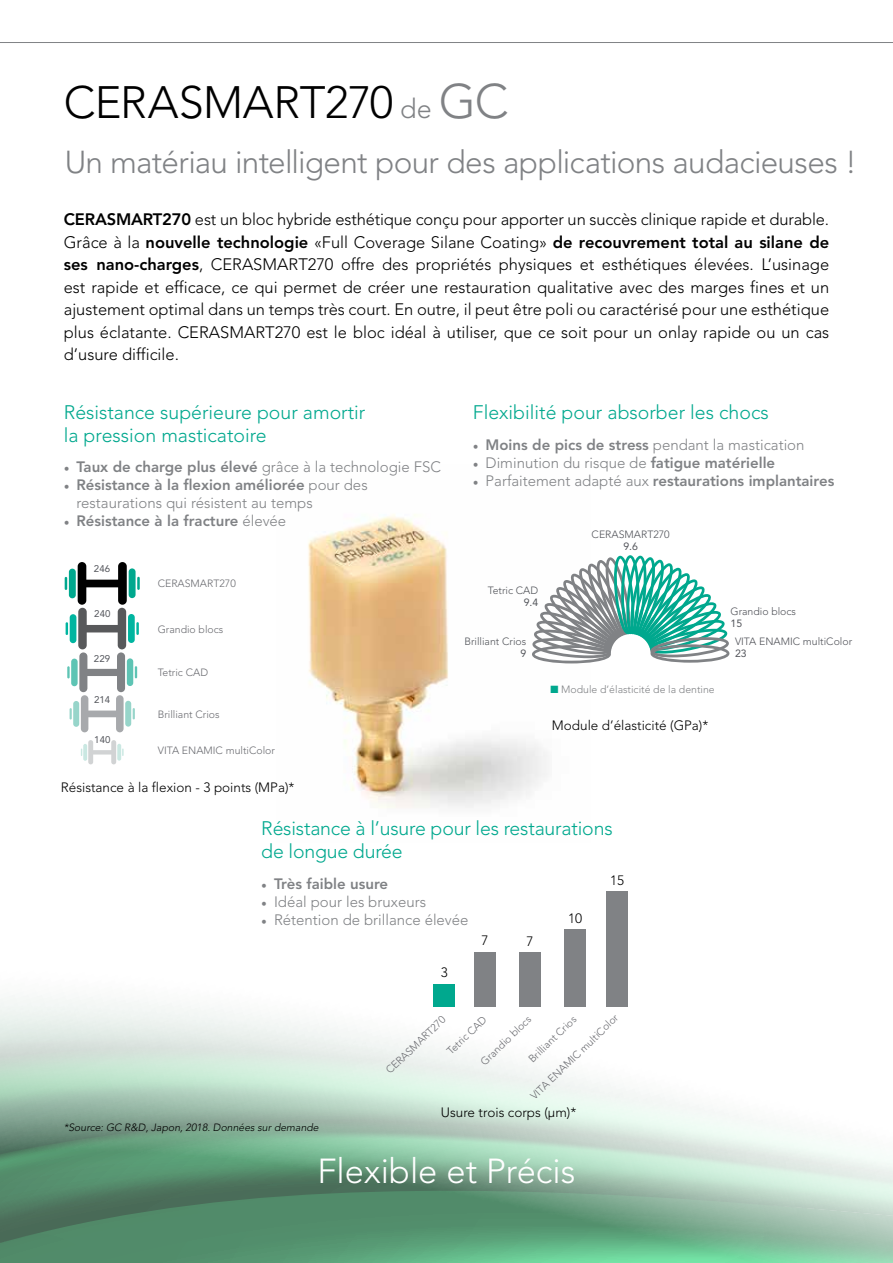
<style>
.page{position:relative;width:893px;height:1263px;background:#fff}
.page>*{position:absolute;margin:0;border:0;box-sizing:border-box;transform-origin:0 0}
.t1{font:300 45px "Avenir LT Std";letter-spacing:-.01em;color:#000}
.t2{font:300 34.5px "Avenir LT Std";color:#fff}
.t3{font:300 31.5px "Avenir LT Std";letter-spacing:-.02em;color:#808285}
.t4{font:300 19.5px/22.5px "Avenir LT Std";color:#00a88e}
.t5{font:300 16.5px/22.5px "Avenir LT Std";color:#000;text-align:justify}
.t6{font:300 15px/18px "Avenir LT Std";color:#808285}
.t7{font:800 15px "Avenir LT Std";color:#808285}
.t8{font:300 13.5px "Avenir LT Std";color:#000}
.t9{font:300 10.5px "Avenir LT Std";color:#6b6c71}
.t10{font:300 10.5px "Avenir LT Std";color:#52545a}
.t11{font:italic 300 10.5px "Avenir LT Std";color:#000}
.t12{font:300 10.5px "Avenir LT Std";color:#808285}
.t13{font:10.5px "Avenir LT Std";color:#52545a}
.t14{font:9.75px "Avenir LT Std";color:#52545a}
.s1{font-size:27px;color:#808285}
.s2{font-size:48px;color:#808285}
.s3{font-weight:800}
.s4{font-family:"Minion Pro";font-weight:400}
.s5{font-weight:300}
.s6{color:#00a88e}
</style>
<div class="page">
<svg style="left:0;top:949px;width:628px;height:73px"></svg>
<svg style="left:0;top:1022px;width:368px;height:13px"></svg>
<svg style="left:0;top:1035px;width:739px;height:228px"></svg>
<svg style="left:119px;top:1121px;width:774px;height:142px"></svg>
<img style="left:308px;top:514px;width:274px;height:294px">
<svg style="left:0;top:42px;width:893px;height:1px"></svg>
<div style="left:69px;top:569px;width:7px;height:29px;background:#00a88e;border-radius:3px"></div>
<svg style="left:65px;top:577px;width:2px;height:13px"></svg>
<div style="left:129px;top:568px;width:7px;height:30px;background:#00a88e;border-radius:3px"></div>
<svg style="left:137px;top:577px;width:3px;height:13px"></svg>
<div style="left:70px;top:614px;width:6px;height:29px;background:#00b5a0;border-radius:3px"></div>
<svg style="left:66px;top:622px;width:2px;height:13px"></svg>
<div style="left:128px;top:614px;width:7px;height:29px;background:#00b5a0;border-radius:3px"></div>
<svg style="left:136px;top:622px;width:3px;height:13px"></svg>
<div style="left:71px;top:659px;width:7px;height:27px;background:#5ec4b4;border-radius:3px"></div>
<svg style="left:67px;top:666px;width:3px;height:12px"></svg>
<div style="left:127px;top:658px;width:6px;height:28px;background:#5ec4b4;border-radius:3px"></div>
<svg style="left:135px;top:666px;width:2px;height:12px"></svg>
<div style="left:73px;top:701px;width:6px;height:26px;background:#97d5ca;border-radius:3px"></div>
<svg style="left:70px;top:708px;width:2px;height:11px"></svg>
<div style="left:125px;top:701px;width:6px;height:26px;background:#97d5ca;border-radius:3px"></div>
<svg style="left:133px;top:708px;width:2px;height:11px"></svg>
<svg style="left:78px;top:562px;width:49px;height:170px"></svg>
<svg style="left:83px;top:744px;width:4px;height:17px"></svg>
<svg style="left:117px;top:744px;width:4px;height:17px"></svg>
<svg style="left:122px;top:748px;width:2px;height:8px"></svg>
<svg style="left:88px;top:740px;width:28px;height:24px"></svg>
<svg style="left:532px;top:555px;width:197px;height:108px"></svg>
<div style="left:434px;top:984px;width:21px;height:22px;background:#00a88e"></div>
<div style="left:474px;top:952px;width:21px;height:54px;background:#808285"></div>
<div style="left:519px;top:952px;width:22px;height:54px;background:#808285"></div>
<div style="left:564px;top:929px;width:22px;height:77px;background:#808285"></div>
<div style="left:607px;top:891px;width:21px;height:115px;background:#808285"></div>
<h1 class="t1" style="left:64px;top:76px;width:446px">CERASMART270 <span class="s1">de</span> <span class="s2">GC</span></h1>
<h3 class="t3" style="left:65px;top:143px;width:794px">Un matériau intelligent pour des applications audacieuses !</h3>
<p class="t5" style="left:64px;top:208px;width:767px"><span class="s3">CERASMART270</span> est un bloc hybride esthétique conçu pour apporter un succès clinique rapide et durable.<br>Grâce à la <span class="s3">nouvelle technologie</span> «Full Coverage Silane Coating» <span class="s3">de recouvrement total au silane de ses nano-charges</span>, CERASMART270 offre des propriétés physiques et esthétiques élevées. L’usinage est rapide et efficace, ce qui permet de créer une restauration qualitative avec des marges fines et un ajustement optimal dans un temps très court. En outre, il peut être poli ou caractérisé pour une esthétique plus éclatante. CERASMART270 est le bloc idéal à utiliser, que ce soit pour un onlay rapide ou un cas d’usure difficile.</p>
<p class="t4" style="left:64px;top:401px;width:303px">Résistance supérieure pour amortir la pression masticatoire</p>
<p class="t6" style="left:64px;top:458px;width:379px"><span class="s4">•</span> <span class="s3">Taux de charge plus élevé</span> grâce à la technologie FSC</p>
<p class="t6" style="left:77px;top:476px;width:293px;text-indent:-13px"><span class="s4">•</span> <span class="s3">Résistance à la flexion améliorée</span> pour des restaurations qui résistent au temps</p>
<p class="t7" style="left:64px;top:512px;width:224px"><span class="s4">•</span> Résistance à la fracture <span class="s5">élevée</span></p>
<p class="t14" style="left:94px;top:563px;width:18px">246</p>
<p class="t14" style="left:94px;top:608px;width:18px">240</p>
<p class="t14" style="left:94px;top:652px;width:18px">229</p>
<p class="t14" style="left:94px;top:694px;width:18px">214</p>
<p class="t14" style="left:94px;top:734px;width:18px">140</p>
<p class="t9" style="left:158px;top:577px;width:80px">CERASMART270</p>
<p class="t9" style="left:158px;top:623px;width:67px">Grandio blocs</p>
<p class="t9" style="left:158px;top:666px;width:52px">Tetric CAD</p>
<p class="t9" style="left:158px;top:708px;width:63px">Brilliant Crios</p>
<p class="t9" style="left:158px;top:744px;width:119px">VITA ENAMIC multiColor</p>
<p class="t8" style="left:61px;top:779px;width:235px">Résistance à la flexion - 3 points (MPa)*</p>
<p class="t4" style="left:473px;top:401px;width:297px">Flexibilité pour absorber les chocs</p>
<p class="t6" style="left:473px;top:436px;width:333px"><span class="s4">•</span> <span class="s3">Moins de pics de stress</span> pendant la mastication</p>
<p class="t6" style="left:473px;top:454px;width:304px"><span class="s4">•</span> Diminution du risque de <span class="s3">fatigue matérielle</span></p>
<p class="t7" style="left:473px;top:472px;width:363px"><span class="s4">•</span> <span class="s5">Parfaitement adapté aux</span> restaurations implantaires</p>
<p class="t10" style="left:592px;top:528px;width:80px">CERASMART270</p>
<p class="t13" style="left:623px;top:540px;width:16px">9.6</p>
<p class="t10" style="left:488px;top:584px;width:52px">Tetric CAD</p>
<p class="t13" style="left:524px;top:596px;width:16px">9.4</p>
<p class="t10" style="left:464px;top:635px;width:63px">Brilliant Crios</p>
<p class="t13" style="left:520px;top:647px;width:7px">9</p>
<p class="t12" style="left:550px;top:683px;width:166px"><span class="s6">■</span> Module d’élasticité de la dentine</p>
<p class="t8" style="left:552px;top:718px;width:158px">Module d’élasticité (GPa)*</p>
<p class="t10" style="left:730px;top:605px;width:67px">Grandio blocs</p>
<p class="t13" style="left:730px;top:618px;width:13px">15</p>
<p class="t10" style="left:735px;top:635px;width:119px">VITA ENAMIC multiColor</p>
<p class="t13" style="left:735px;top:647px;width:13px">23</p>
<p class="t4" style="left:261px;top:817px;width:353px">Résistance à l’usure pour les restaurations de longue durée</p>
<p class="t7" style="left:261px;top:875px;width:128px"><span class="s4">•</span> Très faible usure</p>
<p class="t6" style="left:261px;top:893px;width:166px"><span class="s4">•</span> Idéal pour les bruxeurs</p>
<p class="t6" style="left:261px;top:911px;width:209px"><span class="s4">•</span> Rétention de brillance élevée</p>
<p class="t8" style="left:610px;top:872px;width:16px">15</p>
<p class="t8" style="left:568px;top:910px;width:16px">10</p>
<p class="t8" style="left:441px;top:964px;width:9px">3</p>
<p class="t8" style="left:481px;top:932px;width:9px">7</p>
<p class="t8" style="left:527px;top:933px;width:9px">7</p>
<p class="t9" style="left:383px;top:1067px;width:80px;rotate:-44deg">CERASMART270</p>
<p class="t9" style="left:444px;top:1048px;width:52px;rotate:-44deg">Tetric CAD</p>
<p class="t9" style="left:528px;top:1093px;width:119px;rotate:-44deg">VITA ENAMIC multiColor</p>
<p class="t9" style="left:526px;top:1056px;width:63px;rotate:-44deg">Brilliant Crios</p>
<p class="t9" style="left:478px;top:1059px;width:67px;rotate:-44deg">Grandio blocs</p>
<p class="t11" style="left:64px;top:1121px;width:256px">*Source: GC R&amp;D, Japon, 2018. Données sur demande</p>
<p class="t8" style="left:441px;top:1105px;width:137px">Usure trois corps (μm)*</p>
<h2 class="t2" style="left:317px;top:1150px;width:260px">Flexible et Précis</h2>
</div>
